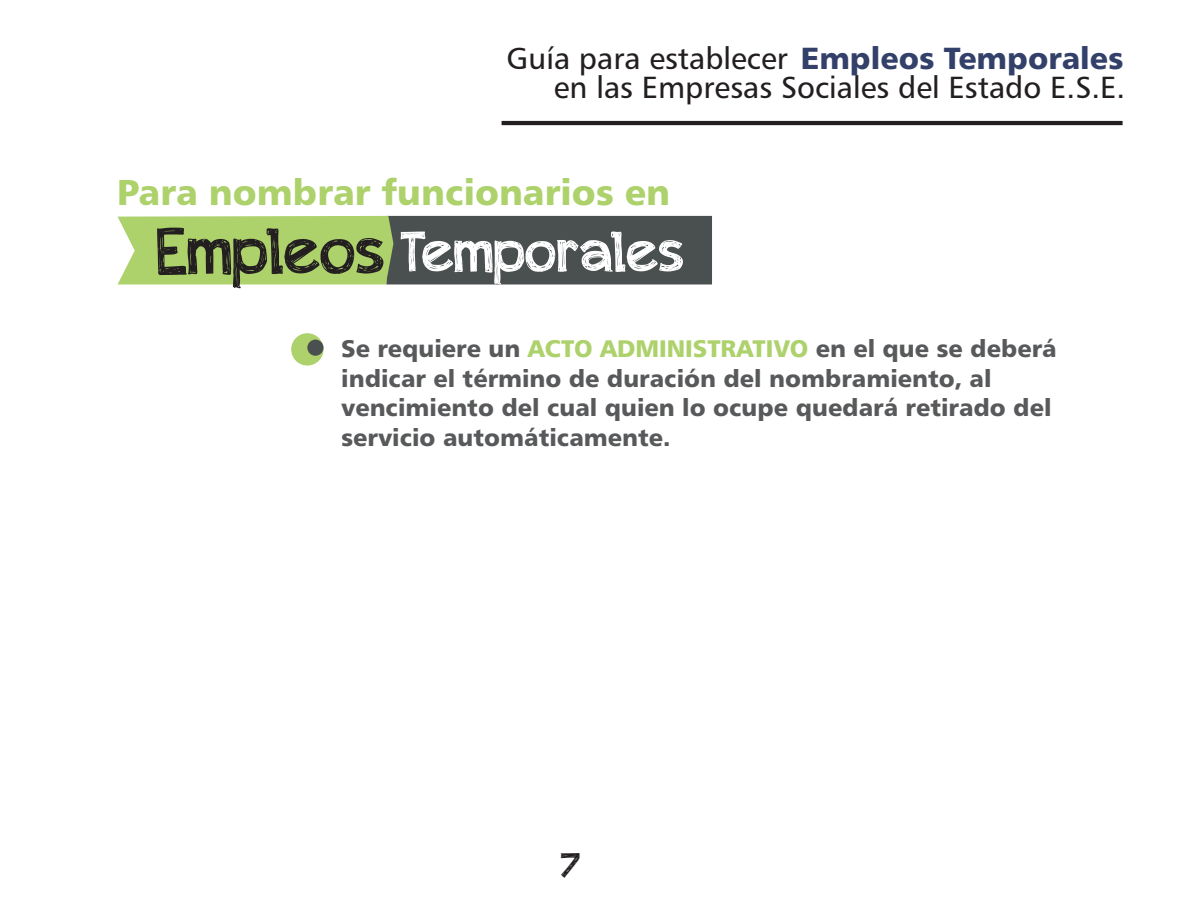
<style>
.page{position:relative;width:1188px;height:918px;background:#fff}
.page>*{position:absolute;margin:0;border:0;box-sizing:border-box;transform-origin:0 0}
.t1{font:55.5px "appleberry";color:#fff}
.t2{font:36px "Humanist 777 BT Black B";color:#add16b}
.t3{font:36px "appleberry";color:#231f20}
.t4{font:30.6px/29.2px "Humanist 777 BT Roman B";color:#231f20;text-align:right}
.t5{font:24px/29.5px "Humanist 777 BT Black B";color:#58595b}
.s1{font-family:"Humanist 777 BT Black B";color:#334069}
.s2{font-size:62.85px;color:#231f20}
.s3{color:#add16b}
</style>
<div class="page">
<div style="left:291px;top:333px;width:33px;height:33px;background:#add16b;border-radius:50%"></div>
<div style="left:307px;top:340px;width:17px;height:16px;background:#4a4f4f;border-radius:50%"></div>
<hr style="left:502px;top:121px;width:621px;height:4px;background:#231f20">
<svg style="left:118px;top:216px;width:594px;height:68px;background:#788b5e"></svg>
<p class="t4" style="left:507px;top:46px;width:620px">Guía para establecer <span class="s1">Empleos Temporales </span>en las Empresas Sociales del Estado E.S.E.</p>
<h2 class="t2" style="left:117px;top:177px;width:554px">Para nombrar funcionarios en</h2>
<h1 class="t1" style="left:157px;top:231px;width:529px"><span class="s2">Empleos</span> Temporales</h1>
<p class="t5" style="left:341px;top:336px;width:717px">Se requiere un <span class="s3">ACTO ADMINISTRATIVO</span> en el que se deberá indicar el término de duración del nombramiento, al vencimiento del cual quien lo ocupe quedará retirado del servicio automáticamente.</p>
<h2 class="t3" style="left:561px;top:853px;width:21px">7</h2>
</div>
